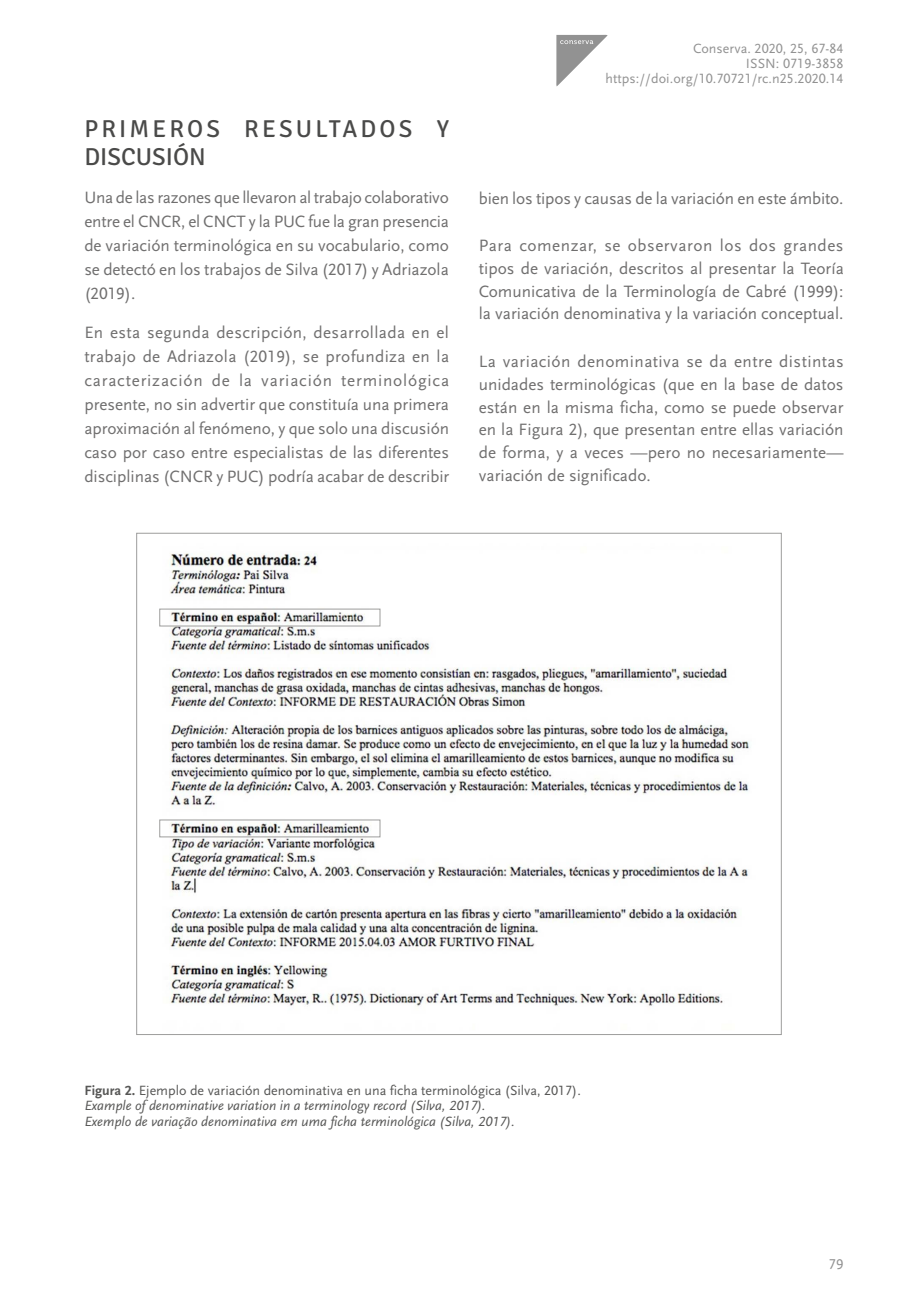
<style>
.page{position:relative;width:918px;height:1315px;background:#fff}
.page>*{position:absolute;margin:0;border:0;box-sizing:border-box;transform-origin:0 0}
.t1{font:24.5px/27.5px "Signika";letter-spacing:.13em;color:#4a4a49}
.t2{font:17.15px/24px "Scala Sans Regular LF";color:#706f6f;text-align:justify}
.t3{font:14.88px "Scala Sans Regular LF";color:#929292}
.t4{font:14px/15.8px "Scala Sans Regular LF Italic";color:#575756}
.t5{font:14px/14.9px "Scala Sans Regular LF";letter-spacing:.005em;color:#929292;text-align:right}
.t6{font:14px "Scala Sans Regular LF";color:#575756}
.s1{font-family:"Scala Sans Bold LF"}
</style>
<div class="page">
<svg style="left:556px;top:34px;width:52px;height:53px"></svg>
<img style="left:159px;top:553px;width:590px;height:454px">
<div style="left:159px;top:819px;width:221px;height:18px;border:1px solid #9d9d9c"></div>
<div style="left:159px;top:609px;width:221px;height:17px;border:1px solid #9d9d9c"></div>
<h1 class="t1" style="left:84px;top:116px;width:366px">PRIMEROS RESULTADOS Y<br>DISCUSIÓN</h1>
<p class="t2" style="left:84px;top:186px;width:366px">Una de las razones que llevaron al trabajo colaborativo entre el CNCR, el CNCT y la PUC fue la gran presencia de variación terminológica en su vocabulario, como se detectó en los trabajos de Silva (2017) y Adriazola (2019).</p>
<p class="t2" style="left:84px;top:321px;width:366px">En esta segunda descripción, desarrollada en el trabajo de Adriazola (2019), se profundiza en la caracterización de la variación terminológica presente, no sin advertir que constituía una primera aproximación al fenómeno, y que solo una discusión caso por caso entre especialistas de las diferentes disciplinas (CNCR y PUC) podría acabar de describir</p>
<p class="t5" style="left:605px;top:42px;width:239px">Conserva. 2020, 25, 67-84<br>ISSN: 0719-3858 https://doi.org/10.70721/rc.n25.2020.14</p>
<p class="t2" style="left:479px;top:186px;width:366px">bien los tipos y causas de la variación en este ámbito.</p>
<p class="t2" style="left:479px;top:234px;width:366px;line-height:22.8px">Para comenzar, se observaron los dos grandes tipos de variación, descritos al presentar la Teoría Comunicativa de la Terminología de Cabré (1999): la variación denominativa y la variación conceptual.</p>
<p class="t2" style="left:479px;top:350px;width:366px;line-height:22.8px">La variación denominativa se da entre distintas unidades terminológicas (que en la base de datos están en la misma ficha, como se puede observar en la Figura 2), que presentan entre ellas variación de forma, y a veces —pero no necesariamente— variación de significado.</p>
<p class="t6" style="left:84px;top:1082px;width:498px"><span class="s1">Figura 2.</span> Ejemplo de variación denominativa en una ficha terminológica (Silva, 2017).</p>
<p class="t4" style="left:84px;top:1098px;width:432px">Example of denominative variation in a terminology record (Silva, 2017).<br>Exemplo de variação denominativa em uma ficha terminológica (Silva, 2017).</p>
<p class="t3" style="left:828px;top:1255px;width:16px">79</p>
</div>
